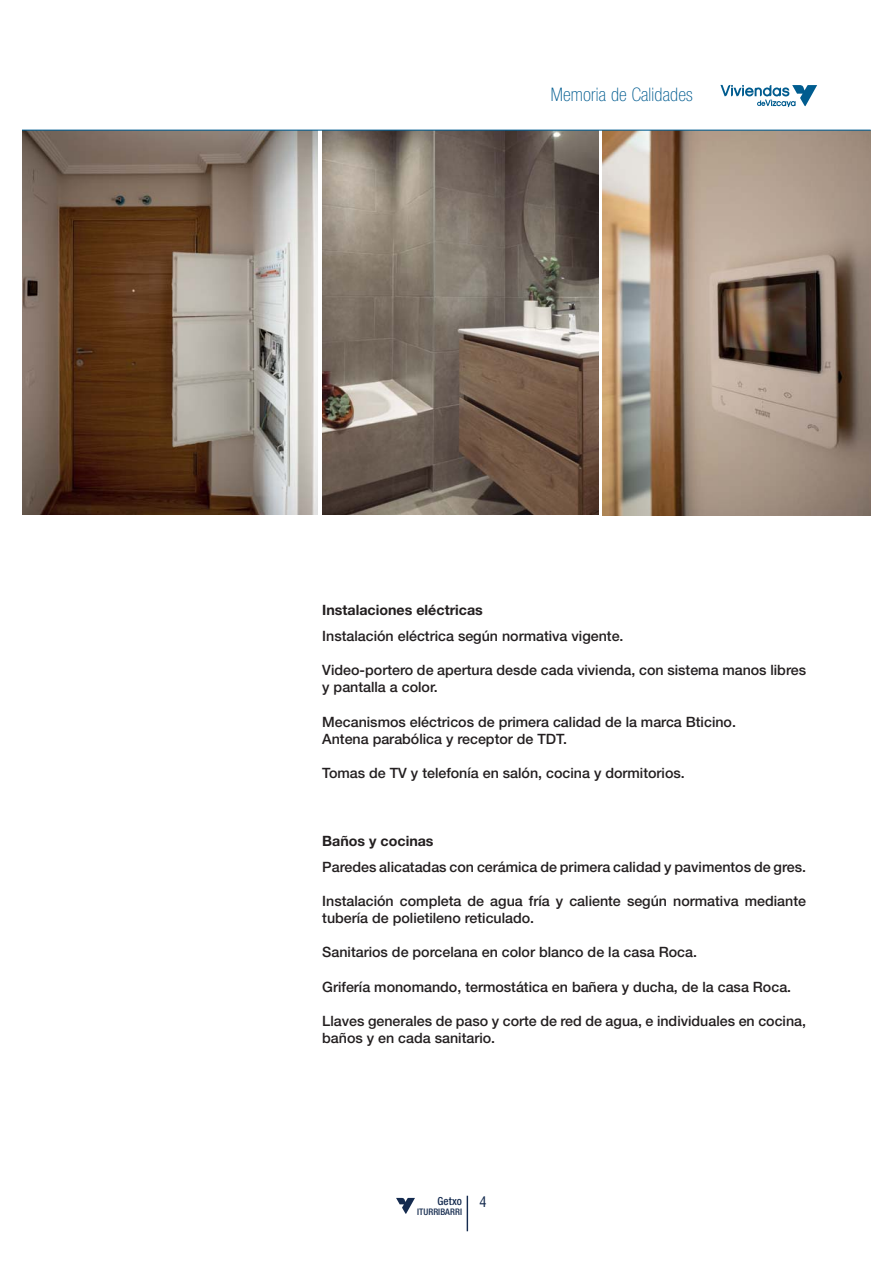
<style>
.page{position:relative;width:893px;height:1263px;background:#fff}
.page>*{position:absolute;margin:0;border:0;box-sizing:border-box;transform-origin:0 0}
.t1{font:100 condensed 18.75px "Helvetica Neue";letter-spacing:.01em;color:#005c90}
.t2{font:500 14.25px/17.1px "Helvetica Neue";color:#231f20}
.t3{font:700 14.25px "Helvetica Neue";color:#231f20}
.t4{font:500 condensed 11.1px "Helvetica Neue";letter-spacing:.01em;color:#152b4f}
.t5{font:500 condensed 9px "Helvetica Neue";letter-spacing:.01em;color:#152b4f}
.s1{font-family:"Helvetica";font-weight:400;font-size:14.25px}
</style>
<div class="page">
<svg style="left:721px;top:85px;width:96px;height:22px"></svg>
<img style="left:603px;top:131px;width:268px;height:384px">
<img style="left:322px;top:131px;width:276px;height:383px">
<img style="left:22px;top:131px;width:296px;height:383px">
<hr style="left:467px;top:1196px;width:1px;height:35px;background:#152b4f">
<svg style="left:396px;top:1198px;width:19px;height:16px"></svg>
<hr style="left:22px;top:130px;width:849px;height:1px;background:#005c90">
<h1 class="t1" style="left:551px;top:87px;width:143px">Memoria de Calidades</h1>
<p class="t3" style="left:322px;top:605px;width:162px">Instalaciones eléctricas</p>
<p class="t2" style="left:322px;top:629px;width:303px">Instalación eléctrica según normativa vigente.</p>
<p class="t2" style="left:322px;top:663px;width:485px">Video-portero de apertura desde cada vivienda, con sistema manos libres y pantalla a color.</p>
<p class="t2" style="left:322px;top:714px;width:415px">Mecanismos eléctricos de primera calidad de la marca Bticino.<br>Antena parabólica y receptor de TDT.</p>
<p class="t2" style="left:322px;top:766px;width:364px">Tomas de TV y telefonía en salón, cocina y dormitorios.</p>
<p class="t3" style="left:322px;top:836px;width:113px">Baños y cocinas</p>
<p class="t2" style="left:322px;top:860px;width:485px">Paredes alicatadas con cerámica de primera calidad y pavimentos de gres.</p>
<p class="t2" style="left:322px;top:894px;width:485px">Instalación completa de agua fría y caliente según normativa mediante tubería de polietileno reticulado.</p>
<p class="t2" style="left:322px;top:945px;width:376px">Sanitarios de porcelana en color blanco de la casa Roca.</p>
<p class="t2" style="left:322px;top:979px;width:470px">Grifería monomando, termostática en bañera y ducha, de la casa Roca.</p>
<p class="t2" style="left:322px;top:1014px;width:485px">Llaves generales de paso y corte de red de agua, e individuales en cocina, baños y en cada sanitario.</p>
<p class="t4" style="left:437px;top:1197px;width:51px">Getxo <span class="s1">4</span></p>
<p class="t5" style="left:417px;top:1209px;width:46px">ITURRIBARRI</p>
</div>
